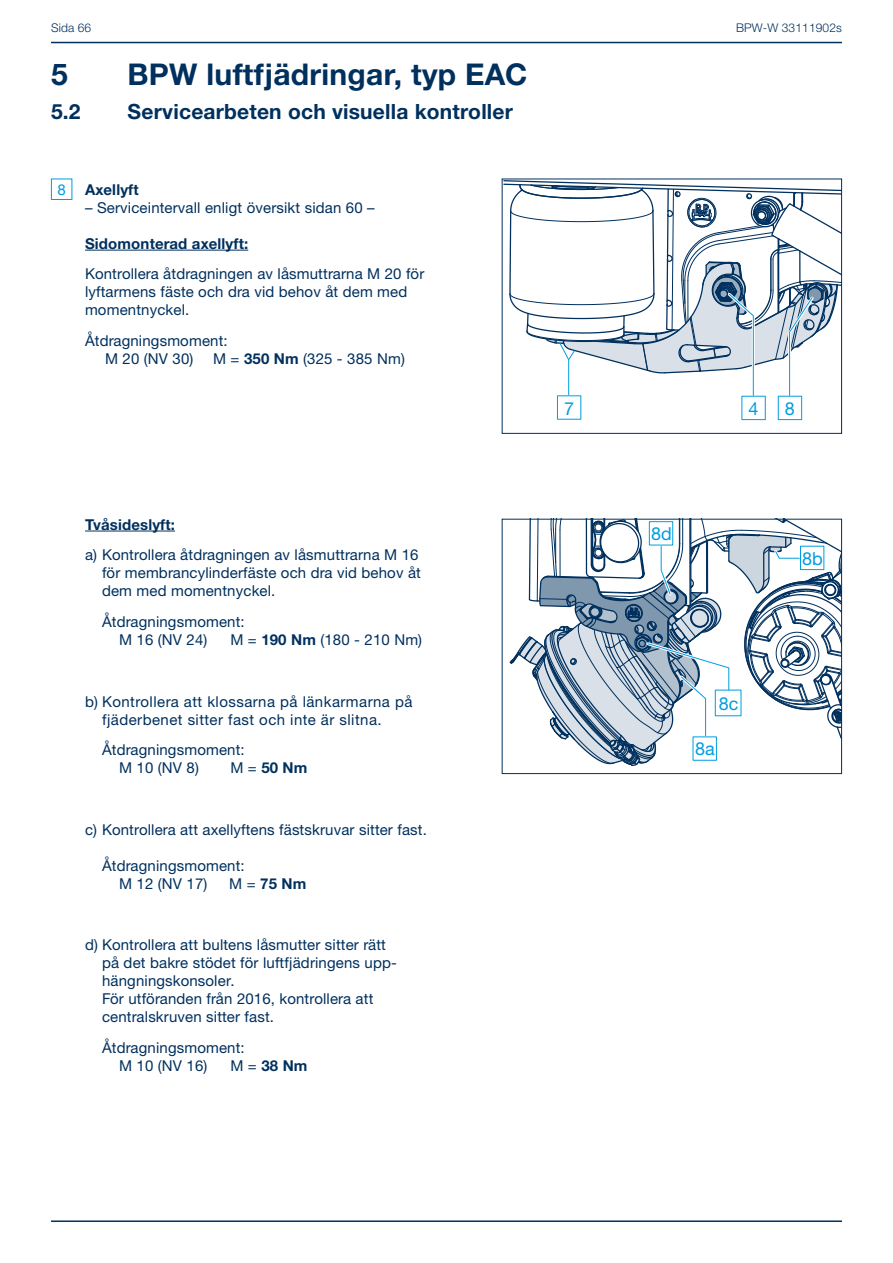
<style>
.page{position:relative;width:893px;height:1263px;background:#fff}
.page>*{position:absolute;margin:0;border:0;box-sizing:border-box;transform-origin:0 0}
.t1{font:700 30px "Helvetica Neue LTW1 G";letter-spacing:.01em;color:#00305e}
.t2{font:700 21px "Helvetica Neue LTW1 G";letter-spacing:.01em;color:#00305e}
.t3{font:18px "Helvetica Neue";color:#009ee0}
.t4{font:15px/18px "Helvetica Neue LTW1 G";letter-spacing:.01em;color:#00305e}
.t5{font:15px/18px "Helvetica Neue LTW1 G";letter-spacing:.03em;color:#00305e}
.t6{font:700 15px "Helvetica Neue LTW1 G";letter-spacing:.01em;color:#00305e}
.t7{font:15px "Helvetica Neue LTW1 G";color:#009ee0}
.t8{font:300 12px "Helvetica Neue LTW1 G";letter-spacing:.01em;color:#00305e}
.s1{font-weight:700}
.s2{font-weight:400}
</style>
<div class="page">
<hr style="left:51px;top:42px;width:791px;height:1px;background:#00305e">
<hr style="left:51px;top:1220px;width:791px;height:2px;background:#00305e">
<hr style="left:85px;top:531px;width:90px;height:1px;background:#00305e">
<hr style="left:85px;top:250px;width:163px;height:1px;background:#00305e">
<div style="left:51px;top:179px;width:21px;height:21px;border:1px solid #009ee0"></div>
<svg style="left:509px;top:519px;width:334px;height:248px"></svg>
<div style="left:502px;top:519px;width:340px;height:255px;border:1px solid #00305e"></div>
<div style="left:557px;top:395px;width:24px;height:25px;border:1px solid #009ee0"></div>
<div style="left:739px;top:394px;width:29px;height:28px;border:3px solid #fff"></div>
<div style="left:778px;top:396px;width:24px;height:24px;border:1px solid #009ee0"></div>
<svg style="left:504px;top:179px;width:339px;height:219px"></svg>
<div style="left:741px;top:396px;width:25px;height:24px;border:1px solid #009ee0"></div>
<div style="left:502px;top:179px;width:340px;height:255px;border:1px solid #00305e"></div>
<p class="t8" style="left:51px;top:20px;width:42px">Sida 66</p>
<p class="t8" style="left:736px;top:20px;width:107px">BPW-W 33111902s</p>
<h1 class="t1" style="left:51px;top:56px;width:18px">5</h1>
<h1 class="t1" style="left:128px;top:56px;width:401px">BPW luftfjädringar, typ EAC</h1>
<h2 class="t2" style="left:51px;top:98px;width:31px">5.2</h2>
<h2 class="t2" style="left:128px;top:98px;width:387px">Servicearbeten och visuella kontroller</h2>
<p class="t7" style="left:57px;top:180px;width:10px">8</p>
<p class="t6" style="left:85px;top:181px;width:55px">Axellyft</p>
<p class="t4" style="left:85px;top:199px;width:291px">– Serviceintervall enligt översikt sidan 60 –</p>
<p class="t6" style="left:85px;top:234px;width:165px">Sidomonterad axellyft:</p>
<p class="t4" style="left:85px;top:265px;width:341px">Kontrollera åtdragningen av låsmuttrarna M 20 för lyftarmens fäste och dra vid behov åt dem med momentnyckel.</p>
<p class="t4" style="left:105px;top:332px;width:124px;text-indent:-20px">Åtdragningsmoment:<br>M 20 (NV 30)</p>
<p class="t4" style="left:213px;top:350px;width:193px">M = <span class="s1">350 Nm</span> (325 - 385 Nm)</p>
<p class="t6" style="left:85px;top:515px;width:92px">Tvåsideslyft:</p>
<p class="t4" style="left:102px;top:546px;width:320px;text-indent:-17px">a) Kontrollera åtdragningen av låsmuttrarna M 16 för membrancylinderfäste och dra vid behov åt dem med momentnyckel.</p>
<p class="t4" style="left:119px;top:613px;width:127px;text-indent:-17px">Åtdragningsmoment:<br>M 16 (NV 24)</p>
<p class="t4" style="left:230px;top:631px;width:193px">M = <span class="s1">190 Nm</span> (180 - 210 Nm)</p>
<p class="t5" style="left:102px;top:692px;width:312px;text-indent:-17px">b) Kontrollera att klossarna på länkarmarna på fjäderbenet sitter fast och inte är slitna.</p>
<p class="t4" style="left:119px;top:741px;width:127px;text-indent:-17px">Åtdragningsmoment:<br>M 10 (NV 8)</p>
<p class="t6" style="left:230px;top:759px;width:79px"><span class="s2">M =</span> 50 Nm</p>
<p class="t4" style="left:85px;top:820px;width:343px">c) Kontrollera att axellyftens fästskruvar sitter fast.</p>
<p class="t4" style="left:119px;top:856px;width:127px;text-indent:-17px">Åtdragningsmoment:<br>M 12 (NV 17)</p>
<p class="t6" style="left:229px;top:874px;width:79px"><span class="s2">M =</span> 75 Nm</p>
<p class="t4" style="left:102px;top:936px;width:296px;text-indent:-17px">d) Kontrollera att bultens låsmutter sitter rätt på det bakre stödet för luftfjädringens upp&shy;hängningskonsoler.<br>För utföranden från 2016, kontrollera att centralskruven sitter fast.</p>
<p class="t4" style="left:119px;top:1039px;width:127px;text-indent:-17px">Åtdragningsmoment:<br>M 10 (NV 16)</p>
<p class="t6" style="left:230px;top:1056px;width:79px"><span class="s2">M =</span> 38 Nm</p>
<p class="t3" style="left:564px;top:398px;width:12px">7</p>
<p class="t3" style="left:748px;top:398px;width:12px">4</p>
<p class="t3" style="left:785px;top:398px;width:12px">8</p>
<p class="t3" style="left:651px;top:523px;width:22px">8d</p>
<p class="t3" style="left:802px;top:548px;width:22px">8b</p>
<p class="t3" style="left:719px;top:692px;width:21px">8c</p>
<p class="t3" style="left:695px;top:738px;width:21px">8a</p>
</div>
